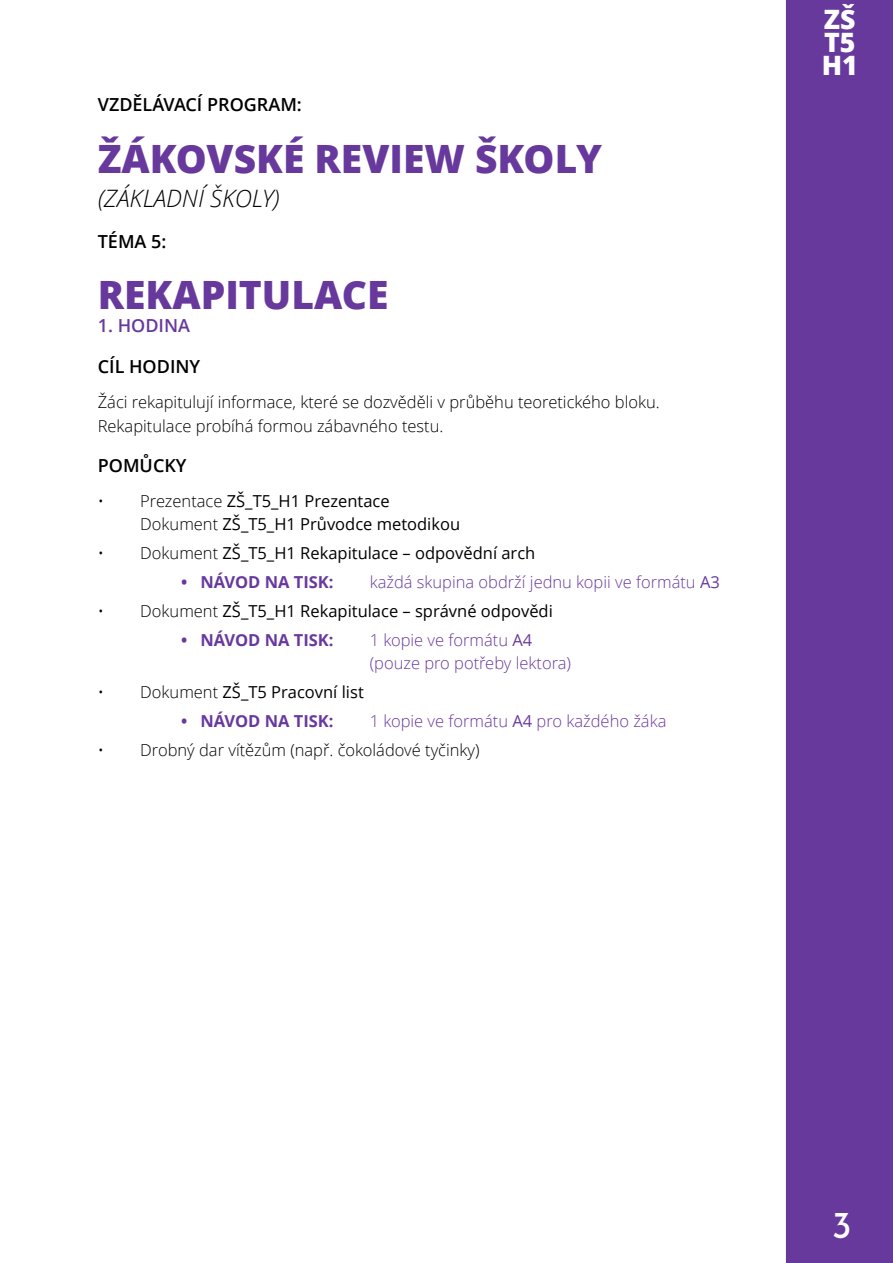
<style>
.page{position:relative;width:893px;height:1263px;background:#fff}
.page>*{position:absolute;margin:0;border:0;box-sizing:border-box;transform-origin:0 0}
.t1{font:800 39px "Open Sans";color:#68399d}
.t2{font:38.1px "Josefin Sans";color:#fff}
.t3{font:800 26.7px/23.1px "Open Sans";color:#fff;text-align:justify}
.t4{font:italic 300 24px "Open Sans";color:#000}
.t5{font:600 18px "Open Sans";color:#000}
.t6{font:600 18px "Open Sans";color:#68399d}
.t7{font:16.5px/23px "Open Sans";color:#000}
.t8{font:300 16.5px/23.5px "Open Sans";color:#000}
.t9{font:300 16.5px/23px "Open Sans";color:#68399d}
.t10{font:700 16.5px "Open Sans";color:#68399d}
.s1{font-weight:300}
.s2{font-weight:400}
</style>
<div class="page">
<div style="left:786px;top:0;width:107px;height:1263px;background:#68399d"></div>
<p class="t5" style="left:98px;top:98px;width:206px">VZDĚLÁVACÍ PROGRAM:</p>
<h1 class="t1" style="left:98px;top:143px;width:506px">ŽÁKOVSKÉ REVIEW ŠKOLY</h1>
<h3 class="t4" style="left:98px;top:189px;width:183px">(ZÁKLADNÍ ŠKOLY)</h3>
<p class="t5" style="left:98px;top:234px;width:70px">TÉMA 5:</p>
<h1 class="t1" style="left:98px;top:279px;width:292px">REKAPITULACE</h1>
<p class="t6" style="left:98px;top:318px;width:94px">1. HODINA</p>
<p class="t5" style="left:98px;top:359px;width:104px">CÍL HODINY</p>
<p class="t8" style="left:98px;top:392px;width:563px">Žáci rekapitulují informace, které se dozvěděli v průběhu teoretického bloku.<br>Rekapitulace probíhá formou zábavného testu.</p>
<p class="t5" style="left:98px;top:458px;width:90px">POMŮCKY</p>
<p class="t7" style="left:140px;top:491px;width:321px;text-indent:-43px"><span class="s1">• Prezentace</span> ZŠ_T5_H1 Prezentace<br><span class="s1">Dokument</span> ZŠ_T5_H1 Průvodce metodikou</p>
<p class="t7" style="left:98px;top:543px;width:439px"><span class="s1">• Dokument</span> ZŠ_T5_H1 Rekapitulace – odpovědní arch</p>
<p class="t10" style="left:181px;top:576px;width:154px">• NÁVOD NA TISK:</p>
<p class="t9" style="left:370px;top:572px;width:352px">každá skupina obdrží jednu kopii ve formátu <span class="s2">A3</span></p>
<p class="t7" style="left:98px;top:601px;width:457px"><span class="s1">• Dokument</span> ZŠ_T5_H1 Rekapitulace – správné odpovědi</p>
<p class="t10" style="left:181px;top:634px;width:154px">• NÁVOD NA TISK:</p>
<p class="t9" style="left:370px;top:630px;width:203px">1 kopie ve formátu <span class="s2">A4 </span>(pouze pro potřeby lektora)</p>
<p class="t7" style="left:98px;top:682px;width:268px"><span class="s1">• Dokument</span> ZŠ_T5 Pracovní list</p>
<p class="t10" style="left:181px;top:715px;width:154px">• NÁVOD NA TISK:</p>
<p class="t9" style="left:370px;top:711px;width:298px">1 kopie ve formátu <span class="s2">A4</span> pro každého žáka</p>
<p class="t8" style="left:98px;top:740px;width:383px">• Drobný dar vítězům (např. čokoládové tyčinky)</p>
<h3 class="t3" style="left:822px;top:11px;width:38px">ZŠ T5<br>H1</h3>
<h2 class="t2" style="left:832px;top:1210px;width:21px">3</h2>
</div>
